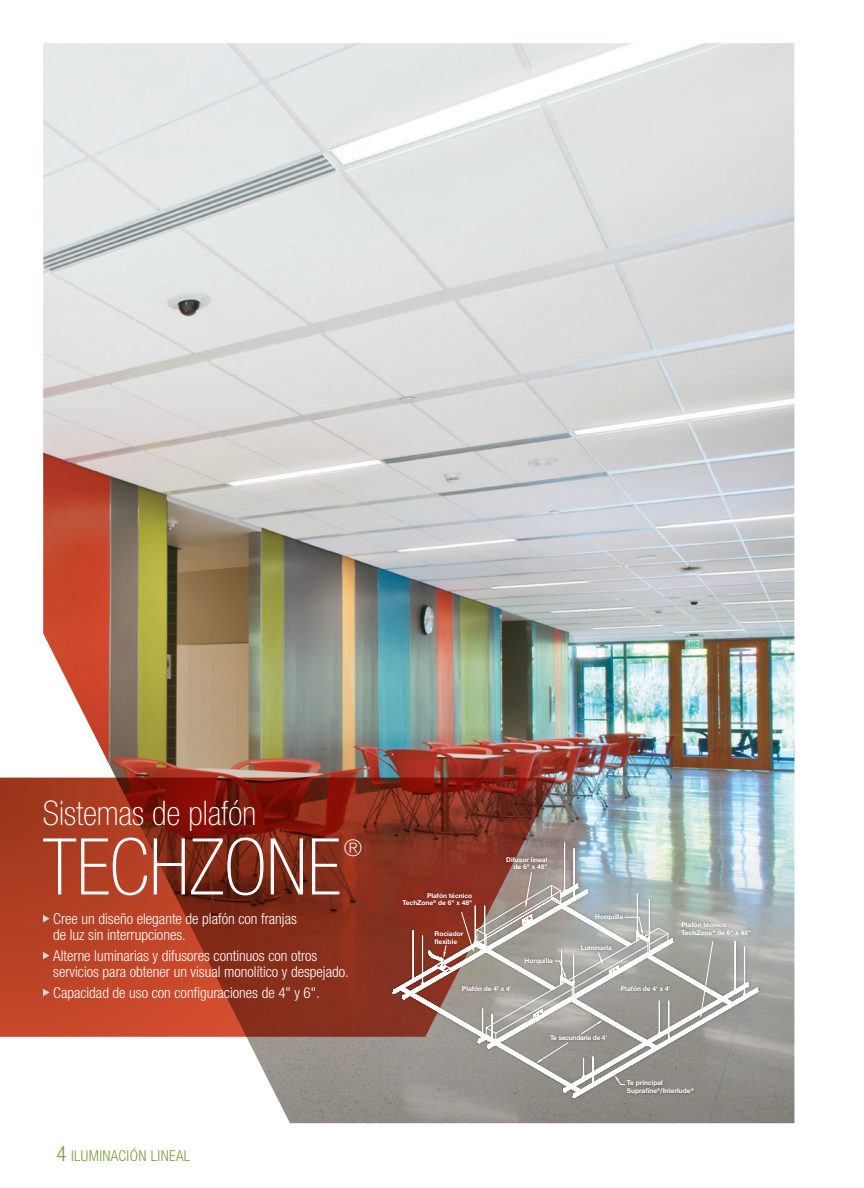
<style>
.page{position:relative;width:864px;height:1188px;background:#fff}
.page>*{position:absolute;margin:0;border:0;box-sizing:border-box;transform-origin:0 0}
.t1{font:100 condensed 78.45px "Helvetica Neue LT Std";color:#fff}
.t2{font:100 condensed 33.9px "Helvetica Neue LT Std";color:#fff}
.t3{font:100 condensed 23.1px "Helvetica Neue LT Std";color:#fff}
.t4{font:300 condensed 15px/15.8px "Helvetica Neue LT Std";color:#fff}
.bullet_copy_text{font:300 condensed 15px "Helvetica Neue LT Std";letter-spacing:.02em;color:#7c9e3e}
.t5{font:700 6.6px/7.6px "Helvetica Neue LT Std";color:#fff}
.t6{font:700 6.6px "Helvetica Neue LT Std";letter-spacing:-.03em;color:#fff}
.s1{font-size:21px}
</style>
<div class="page">
<img style="left:43px;top:43px;width:751px;height:1080px">
<svg style="left:0;top:778px;width:556px;height:259px;background:#97331d"></svg>
<svg style="left:43px;top:915px;width:7px;height:8px"></svg>
<svg style="left:43px;top:952px;width:7px;height:7px"></svg>
<svg style="left:43px;top:989px;width:7px;height:7px"></svg>
<div style="left:390px;top:840px;width:371px;height:260px;background:#000;opacity:.33"></div>
<svg style="left:393px;top:843px;width:365px;height:255px;background:#a49892"></svg>
<p class="t2" style="left:43px;top:794px;width:215px">Sistemas de plafón</p>
<p class="t1" style="left:43px;top:823px;width:299px">TECHZONE</p>
<p class="t3" style="left:344px;top:835px;width:20px">®</p>
<p class="t4" style="left:53px;top:911px;width:245px">Cree un diseño elegante de plafón con franjas de luz sin interrupciones.</p>
<p class="t4" style="left:53px;top:948px;width:297px">Alterne luminarias y difusores continuos con otros servicios para obtener un visual monolítico y despejado.</p>
<p class="t4" style="left:53px;top:985px;width:268px">Capacidad de uso con configuraciones de 4" y 6".</p>
<p class="bullet_copy_text" style="left:56px;top:1147px;width:135px"><span class="s1">4</span> ILUMINACIÓN LINEAL</p>
<p class="t5" style="left:403px;top:891px;width:71px;text-align:right">Plafón técnico<br>TechZone<sup>®</sup> de 6" x 48"</p>
<p class="t5" style="left:435px;top:930px;width:30px">Rociador flexible</p>
<p class="t5" style="left:506px;top:855px;width:43px;text-align:right">Difusor lineal de 6" x 48"</p>
<p class="t5" style="left:525px;top:957px;width:30px">Horquilla</p>
<p class="t5" style="left:462px;top:985px;width:51px">Plafón de 4' x 4'</p>
<p class="t5" style="left:595px;top:913px;width:30px">Horquilla</p>
<p class="t5" style="left:581px;top:944px;width:33px">Luminaria</p>
<p class="t5" style="left:682px;top:921px;width:71px">Plafón técnico<br>TechZone<sup>®</sup> de 6" x 48"</p>
<p class="t5" style="left:621px;top:985px;width:51px">Plafón de 4' x 4'</p>
<p class="t6" style="left:550px;top:1034px;width:59px">Te secundaria de 4'</p>
<p class="t5" style="left:627px;top:1079px;width:68px">Te principal<br>Suprafine<sup>®</sup>/Interlude<sup>®</sup></p>
</div>
